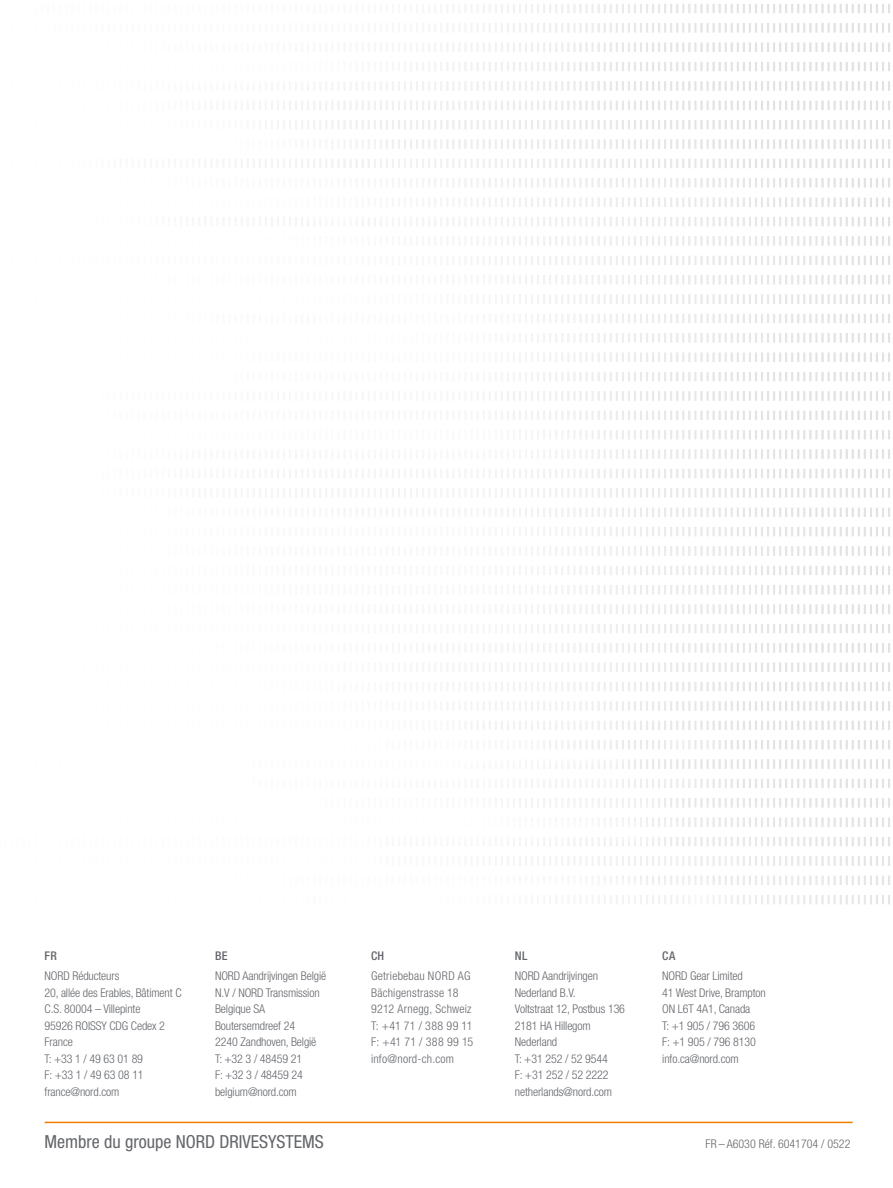
<style>
.page{position:relative;width:893px;height:1188px;background:#fff}
.page>*{position:absolute;margin:0;border:0;box-sizing:border-box;transform-origin:0 0}
.t1{font:condensed 18px "Helvetica Neue LT Std";color:#64666b}
.t2{font:300 condensed 12px/16.5px "Helvetica Neue LT Std";letter-spacing:-.01em;color:#64666b}
.t3{font:300 condensed 12px/16.5px "Helvetica Neue LT Std";letter-spacing:.02em;color:#64666b}
.t4{font:500 condensed 12px "Helvetica Neue LT Std";letter-spacing:.035em;color:#64666b}
</style>
<div class="page">
<hr style="left:45px;top:1122px;width:808px;height:1px;background:#ef7d00">
<img style="left:217px;top:4px;width:673px;height:900px">
<p class="t4" style="left:45px;top:948px;width:14px">FR</p>
<p class="t2" style="left:45px;top:968px;width:76px">NORD Réducteurs</p>
<p class="t2" style="left:45px;top:984px;width:138px">20, allée des Erables, Bâtiment C</p>
<p class="t2" style="left:45px;top:1001px;width:97px">C.S. 80004 – Villepinte</p>
<p class="t2" style="left:45px;top:1017px;width:122px">95926 ROISSY CDG Cedex 2</p>
<p class="t2" style="left:45px;top:1034px;width:30px">France</p>
<p class="t2" style="left:45px;top:1050px;width:100px">T: +33 1 / 49 63 01 89</p>
<p class="t2" style="left:45px;top:1067px;width:101px">F: +33 1 / 49 63 08 11</p>
<p class="t2" style="left:45px;top:1083px;width:76px">france@nord.com</p>
<p class="t4" style="left:215px;top:948px;width:14px">BE</p>
<p class="t2" style="left:215px;top:968px;width:113px">NORD Aandrijvingen België<br>N.V / NORD Transmission<br>Belgique SA</p>
<p class="t2" style="left:215px;top:1017px;width:82px">Boutersemdreef 24</p>
<p class="t2" style="left:215px;top:1034px;width:103px">2240 Zandhoven, België</p>
<p class="t2" style="left:215px;top:1050px;width:89px">T: +32 3 / 48459 21</p>
<p class="t2" style="left:215px;top:1067px;width:89px">F: +32 3 / 48459 24 belgium@nord.com</p>
<p class="t4" style="left:371px;top:948px;width:15px">CH</p>
<p class="t3" style="left:371px;top:968px;width:102px">Getriebebau NORD AG<br>Bächigenstrasse 18<br>9212 Arnegg, Schweiz</p>
<p class="t2" style="left:371px;top:1017px;width:104px;text-align:justify">T: +41 71 / 388 99 11<br>F: +41 71 / 388 99 15 info@nord-ch.com</p>
<p class="t4" style="left:515px;top:948px;width:14px">NL</p>
<p class="t2" style="left:515px;top:968px;width:85px">NORD Aandrijvingen<br>Nederland B.V.</p>
<p class="t2" style="left:515px;top:1001px;width:112px">Voltstraat 12, Postbus 136</p>
<p class="t2" style="left:515px;top:1017px;width:77px">2181 HA Hillegom</p>
<p class="t2" style="left:515px;top:1034px;width:44px">Nederland</p>
<p class="t2" style="left:515px;top:1050px;width:94px">T: +31 252 / 52 9544</p>
<p class="t2" style="left:515px;top:1067px;width:95px">F: +31 252 / 52 2222</p>
<p class="t2" style="left:515px;top:1083px;width:99px">netherlands@nord.com</p>
<p class="t4" style="left:662px;top:948px;width:14px">CA</p>
<p class="t2" style="left:662px;top:968px;width:82px">NORD Gear Limited</p>
<p class="t2" style="left:662px;top:984px;width:105px">41 West Drive, Brampton</p>
<p class="t2" style="left:662px;top:1001px;width:90px">ON L6T 4A1, Canada</p>
<p class="t2" style="left:662px;top:1017px;width:94px">T: +1 905 / 796 3606</p>
<p class="t2" style="left:662px;top:1034px;width:95px">F: +1 905 / 796 8130</p>
<p class="t2" style="left:662px;top:1050px;width:78px">info.ca@nord.com</p>
<h1 class="t1" style="left:45px;top:1131px;width:281px">Membre du groupe NORD DRIVESYSTEMS</h1>
<p class="t2" style="left:706px;top:1135px;width:146px">FR – A6030 Réf. 6041704 / 0522</p>
</div>
